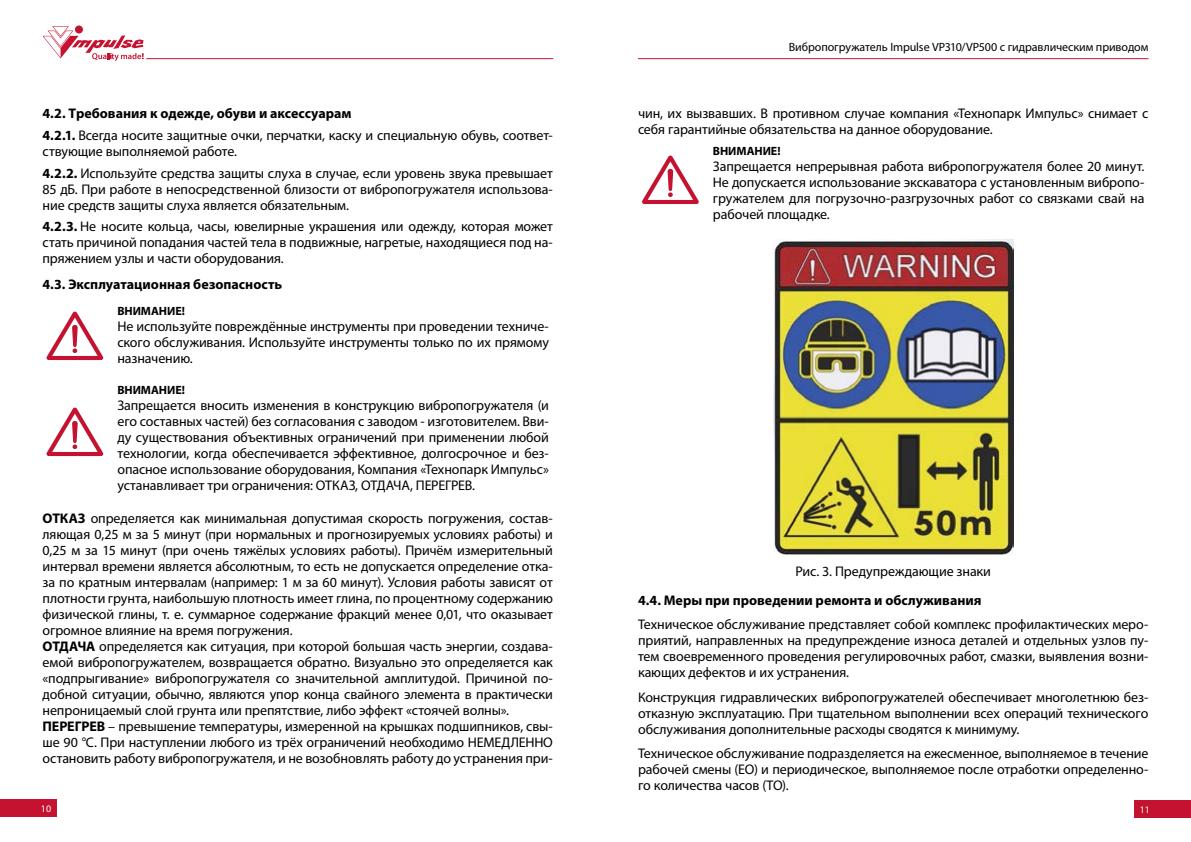
<style>
.page{position:relative;width:1191px;height:842px;background:#fff}
.page>*{position:absolute;margin:0;border:0;box-sizing:border-box;transform-origin:0 0}
.t1{font:14px/16px "Myriad Pro";letter-spacing:-.005em;color:#000;text-align:justify}
.t2{font:700 14px "Myriad Pro";color:#000}
.t3{font:12px "Myriad Pro";letter-spacing:-.01em;color:#000}
.t4{font:700 12px "Myriad Pro";letter-spacing:-.005em;color:#000}
.t5{font:10px "Myriad Pro";color:#fff}
.s1{font-weight:700}
</style>
<div class="page">
<div style="left:0;top:800px;width:57px;height:17px;background:#c41230"></div>
<div style="left:1134px;top:801px;width:57px;height:17px;background:#c41230"></div>
<svg style="left:43px;top:26px;width:101px;height:35px"></svg>
<hr style="left:638px;top:58px;width:510px;height:1px;background:#c41230">
<hr style="left:146px;top:58px;width:407px;height:1px;background:#c41230">
<svg style="left:46px;top:312px;width:57px;height:48px"></svg>
<svg style="left:46px;top:408px;width:57px;height:48px"></svg>
<svg style="left:642px;top:156px;width:57px;height:48px"></svg>
<img style="left:773px;top:240px;width:240px;height:315px">
<p class="t1" style="left:43px;top:103px;width:512px;line-height:21.7px"><span class="s1">4.2. Требования к одежде, обуви и аксессуарам<br>4.2.1.</span> Всегда носите защитные очки, перчатки, каску и специальную обувь, соответ-</p>
<p class="t1" style="left:43px;top:141px;width:512px;line-height:21.7px">ствующие выполняемой работе.<br><span class="s1">4.2.2.</span> Используйте средства защиты слуха в случае, если уровень звука превышает</p>
<p class="t1" style="left:43px;top:181px;width:512px">85 дБ. При работе в непосредственной близости от вибропогружателя использова&shy;ние средств защиты слуха является обязательным.</p>
<p class="t1" style="left:43px;top:219px;width:512px"><span class="s1">4.2.3.</span> Не носите кольца, часы, ювелирные украшения или одежду, которая может стать причиной попадания частей тела в подвижные, нагретые, находящиеся под на&shy;пряжением узлы и части оборудования.</p>
<p class="t2" style="left:43px;top:276px;width:241px">4.3. Эксплуатационная безопасность</p>
<p class="t4" style="left:117px;top:304px;width:69px">ВНИМАНИЕ!</p>
<p class="t1" style="left:117px;top:318px;width:433px">Не используйте повреждённые инструменты при проведении техниче&shy;ского обслуживания. Используйте инструменты только по их прямому назначению.</p>
<p class="t4" style="left:117px;top:383px;width:69px">ВНИМАНИЕ!</p>
<p class="t1" style="left:117px;top:398px;width:433px">Запрещается вносить изменения в конструкцию вибропогружателя (и его составных частей) без согласования с заводом - изготовителем. Вви&shy;ду существования объективных ограничений при применении любой технологии, когда обеспечивается эффективное, долгосрочное и без&shy;опасное использование оборудования, Компания «Технопарк Импульс» устанавливает три ограничения: ОТКАЗ, ОТДАЧА, ПЕРЕГРЕВ.</p>
<p class="t1" style="left:43px;top:511px;width:512px;text-align:left"><span class="s1">ОТКАЗ</span> определяется как минимальная допустимая скорость погружения, состав&shy;ляющая 0,25 м за 5 минут (при нормальных и прогнозируемых условиях работы) и 0,25 м за 15 минут (при очень тяжёлых условиях работы). Причём измерительный интервал времени является абсолютным, то есть не допускается определение отка&shy;за по кратным интервалам (например: 1 м за 60 минут). Условия работы зависят от плотности грунта, наибольшую плотность имеет глина, по процентному содержанию физической глины, т. е. суммарное содержание фракций менее 0,01, что оказывает огромное влияние на время погружения.<br><span class="s1">ОТДАЧА</span> определяется как ситуация, при которой большая часть энергии, создава&shy;емой вибропогружателем, возвращается обратно. Визуально это определяется как «подпрыгивание» вибропогружателя со значительной амплитудой. Причиной по&shy;добной ситуации, обычно, являются упор конца свайного элемента в практически непроницаемый слой грунта или препятствие, либо эффект «стоячей волны».<br><span class="s1">ПЕРЕГРЕВ</span> – превышение температуры, измеренной на крышках подшипников, свы&shy;ше 90 °С. При наступлении любого из трёх ограничений необходимо НЕМЕДЛЕННО остановить работу вибропогружателя, и не возобновлять работу до устранения при-</p>
<p class="t3" style="left:789px;top:41px;width:361px">Вибропогружатель Impulse VP310/VP500 с гидравлическим приводом</p>
<p class="t1" style="left:638px;top:106px;width:512px">чин, их вызвавших. В противном случае компания «Технопарк Импульс» снимает с себя гарантийные обязательства на данное оборудование.</p>
<p class="t4" style="left:713px;top:144px;width:69px">ВНИМАНИЕ!</p>
<p class="t1" style="left:713px;top:158px;width:433px">Запрещается непрерывная работа вибропогружателя более 20 минут.<br>Не допускается использование экскаватора с установленным вибропо&shy;гружателем для погрузочно-разгрузочных работ со связками свай на рабочей площадке.</p>
<p class="t1" style="left:795px;top:564px;width:197px">Рис. 3. Предупреждающие знаки</p>
<p class="t2" style="left:638px;top:592px;width:345px">4.4. Меры при проведении ремонта и обслуживания</p>
<p class="t1" style="left:638px;top:617px;width:512px">Техническое обслуживание представляет собой комплекс профилактических меро&shy;приятий, направленных на предупреждение износа деталей и отдельных узлов пу&shy;тем своевременного проведения регулировочных работ, смазки, выявления возни&shy;кающих дефектов и их устранения.</p>
<p class="t1" style="left:638px;top:689px;width:512px">Конструкция гидравлических вибропогружателей обеспечивает многолетнюю без&shy;отказную эксплуатацию. При тщательном выполнении всех операций технического обслуживания дополнительные расходы сводятся к минимуму.</p>
<p class="t1" style="left:638px;top:746px;width:512px">Техническое обслуживание подразделяется на ежесменное, выполняемое в течение рабочей смены (ЕО) и периодическое, выполняемое после отработки определенно&shy;го количества часов (ТО).</p>
<p class="t5" style="left:41px;top:803px;width:12px">10</p>
<p class="t5" style="left:1139px;top:804px;width:12px">11</p>
</div>
